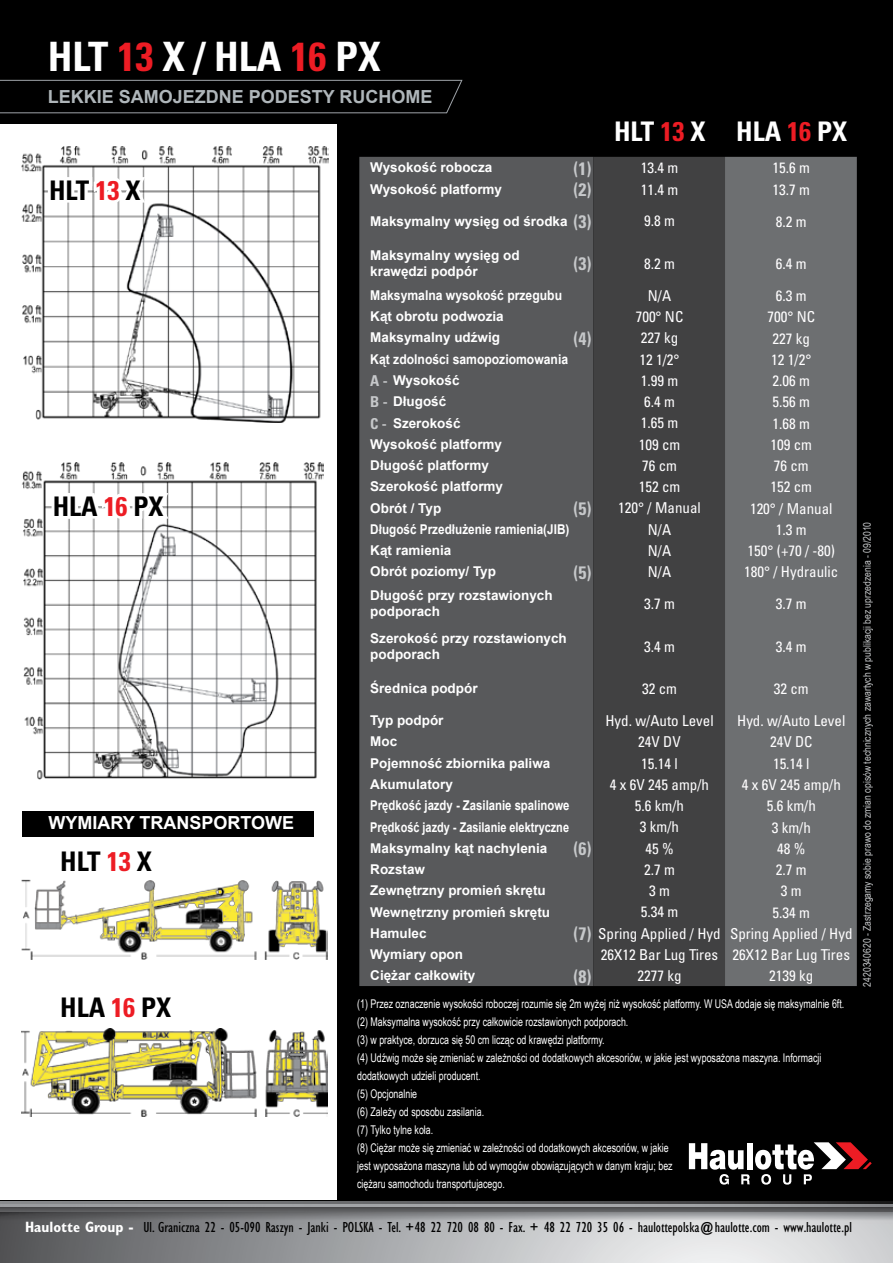
<style>
.page{position:relative;width:893px;height:1263px;background:#fff}
.page>*{position:absolute;margin:0;border:0;box-sizing:border-box;transform-origin:0 0}
.t1{font:700 condensed 40.5px "Univers";color:#fff}
.t2{font:700 condensed 27px "Univers";color:#000}
.t3{font:700 condensed 27px "Univers";color:#fff}
.t4{font:700 18px "Arial";color:#afb6ba}
.t5{font:700 condensed 18px/21.3px "Univers";color:#c6c8ca}
.t6{font:700 18px "Arial";color:#fff}
.t7{font:condensed 15px/21.3px "Univers";color:#fffeff;text-align:center}
.t8{font:condensed 15px "Gill Sans Std";color:#000}
.t9{font:700 condensed 15px/21.3px "Univers";color:#c6c8ca;text-align:justify}
.t10{font:700 13.5px/21.3px "Arial";color:#fff}
.t11{font:700 13.5px "Arial";color:#fff;scale:.9 1}
.t12{font:700 13.5px "Arial";color:#fff;scale:.87 1}
.t13{font:12px/18px "Arial Narrow";color:#fff;scale:.9 1}
.t14{font:10.5px "Arial Narrow";color:#c6c8ca}
.s1{color:#ed1c24}
.s2{font-weight:700;color:#fff}
</style>
<div class="page">
<div style="left:0;top:0;width:893px;height:124px;background:#000"></div>
<div style="left:337px;top:0;width:556px;height:1207px;background:#000"></div>
<svg style="left:0;top:1200px;width:893px;height:2px"></svg>
<svg style="left:0;top:1224px;width:893px;height:39px;background:#adafb1"></svg>
<svg style="left:0;top:1202px;width:893px;height:2px;background:#5c5c5f"></svg>
<img style="left:0;top:1204px;width:893px;height:20px">
<svg style="left:689px;top:1142px;width:183px;height:42px"></svg>
<svg style="left:0;top:80px;width:462px;height:33px"></svg>
<img style="left:21px;top:146px;width:307px;height:277px">
<svg style="left:45px;top:172px;width:105px;height:34px"></svg>
<img style="left:22px;top:462px;width:301px;height:317px">
<svg style="left:49px;top:462px;width:124px;height:61px"></svg>
<img style="left:21px;top:879px;width:306px;height:81px">
<img style="left:21px;top:1028px;width:306px;height:89px">
<svg style="left:56px;top:946px;width:125px;height:14px"></svg>
<div style="left:22px;top:811px;width:292px;height:25px;background:#000"></div>
<div style="left:359px;top:157px;width:234px;height:829px;background:#58595b"></div>
<div style="left:593px;top:157px;width:132px;height:829px;background:#414142"></div>
<div style="left:725px;top:157px;width:132px;height:829px;background:#6d6f71"></div>
<h1 class="t1" style="left:48px;top:32px;width:334px">HLT <span class="s1">13</span> X / HLA <span class="s1">16</span> PX</h1>
<h3 class="t4" style="left:48px;top:85px;width:386px">LEKKIE SAMOJEZDNE PODESTY RUCHOME</h3>
<h2 class="t2" style="left:49px;top:173px;width:93px">HLT <span class="s1">13</span> X</h2>
<h2 class="t2" style="left:53px;top:489px;width:112px">HLA <span class="s1">16</span> PX</h2>
<h3 class="t6" style="left:48px;top:810px;width:247px">WYMIARY TRANSPORTOWE</h3>
<h2 class="t2" style="left:60px;top:844px;width:93px">HLT <span class="s1">13</span> X</h2>
<h3 class="t5" style="left:573px;top:157px;width:19px">(1) (2)</h3>
<h3 class="t5" style="left:573px;top:211px;width:19px">(3)</h3>
<h3 class="t5" style="left:573px;top:253px;width:19px">(3)</h3>
<p class="t10" style="left:370px;top:157px;width:133px">Wysokość robocza<br>Wysokość platformy</p>
<p class="t10" style="left:370px;top:211px;width:199px">Maksymalny wysięg od środka</p>
<p class="t10" style="left:370px;top:248px;width:151px;line-height:16.2px">Maksymalny wysięg od krawędzi podpór</p>
<p class="t11" style="left:370px;top:286px;width:215px">Maksymalna wysokość przegubu</p>
<p class="t10" style="left:370px;top:306px;width:135px">Kąt obrotu podwozia</p>
<p class="t10" style="left:370px;top:327px;width:131px">Maksymalny udźwig</p>
<p class="t11" style="left:370px;top:350px;width:221px">Kąt zdolności samopoziomowania</p>
<p class="t10" style="left:393px;top:370px;width:68px">Wysokość</p>
<p class="t10" style="left:393px;top:391px;width:55px">Długość</p>
<p class="t10" style="left:393px;top:413px;width:69px">Szerokość</p>
<p class="t10" style="left:370px;top:434px;width:133px">Wysokość platformy</p>
<p class="t10" style="left:370px;top:455px;width:120px">Długość platformy</p>
<p class="t10" style="left:370px;top:476px;width:134px">Szerokość platformy</p>
<p class="t10" style="left:370px;top:498px;width:72px">Obrót / Typ</p>
<p class="t12" style="left:370px;top:520px;width:230px">Długość Przedłużenie ramienia(JIB)</p>
<p class="t10" style="left:370px;top:540px;width:83px">Kąt ramienia</p>
<p class="t10" style="left:370px;top:561px;width:127px">Obrót poziomy/ Typ</p>
<p class="t10" style="left:370px;top:588px;width:184px;line-height:16.2px">Długość przy rozstawionych podporach</p>
<p class="t10" style="left:370px;top:630px;width:198px;line-height:16.2px">Szerokość przy rozstawionych podporach</p>
<p class="t10" style="left:370px;top:678px;width:109px">Średnica podpór</p>
<p class="t10" style="left:370px;top:710px;width:201px">Typ podpór<br>Moc<br>Pojemność zbiornika paliwa<br>Akumulatory<br>Prędkość jazdy - Zasilanie spalinowe<br>Prędkość jazdy - Zasilanie elektryczne<br>Maksymalny kąt nachylenia<br>Rozstaw<br>Zewnętrzny promień skrętu<br>Wewnętrzny promień skrętu<br>Hamulec<br>Wymiary opon<br>Ciężar całkowity</p>
<h3 class="t5" style="left:573px;top:328px;width:19px">(4)</h3>
<p class="t9" style="left:370px;top:370px;width:19px">A - B - C -</p>
<h3 class="t5" style="left:573px;top:498px;width:19px">(5)</h3>
<h3 class="t5" style="left:573px;top:561px;width:19px">(5)</h3>
<h3 class="t5" style="left:573px;top:838px;width:19px">(6)</h3>
<h3 class="t5" style="left:573px;top:923px;width:19px">(7)</h3>
<h3 class="t5" style="left:573px;top:965px;width:19px">(8)</h3>
<h2 class="t3" style="left:614px;top:115px;width:235px">HLT <span class="s1">13</span> X HLA <span class="s1">16</span> PX</h2>
<p class="t7" style="left:641px;top:157px;width:39px;text-align:left">13.4 m<br>11.4 m</p>
<p class="t7" style="left:644px;top:210px;width:32px">9.8 m</p>
<p class="t7" style="left:644px;top:247px;width:32px;line-height:32px;text-align:left">8.2 m<br>N/A</p>
<p class="t7" style="left:618px;top:306px;width:84px">700° NC<br>227 kg<br>12 1/2°<br>1.99 m<br>6.4 m<br>1.65 m<br>109 cm<br>76 cm<br>152 cm<br>120° / Manual<br>N/A<br>N/A<br>N/A</p>
<p class="t7" style="left:644px;top:593px;width:32px">3.7 m</p>
<p class="t7" style="left:644px;top:635px;width:32px">3.4 m</p>
<p class="t7" style="left:605px;top:673px;width:110px;line-height:32px">32 cm<br>Hyd. w/Auto Level</p>
<p class="t7" style="left:598px;top:731px;width:124px">24V DV<br>15.14 l<br>4 x 6V 245 amp/h<br>5.6 km/h<br>3 km/h<br>45 %<br>2.7 m<br>3 m<br>5.34 m<br>Spring Applied / Hyd<br>26X12 Bar Lug Tires<br>2277 kg</p>
<p class="t7" style="left:772px;top:157px;width:39px;text-align:left">15.6 m<br>13.7 m</p>
<p class="t7" style="left:776px;top:210px;width:32px">8.2 m</p>
<p class="t7" style="left:776px;top:248px;width:32px;line-height:32px;text-align:left">6.4 m<br>6.3 m</p>
<p class="t7" style="left:744px;top:306px;width:96px">700° NC<br>227 kg<br>12 1/2°<br>2.06 m<br>5.56 m<br>1.68 m<br>109 cm<br>76 cm<br>152 cm<br>120° / Manual<br>1.3 m<br>150° (+70 / -80)<br>180° / Hydraulic</p>
<p class="t7" style="left:776px;top:593px;width:32px">3.7 m</p>
<p class="t7" style="left:776px;top:636px;width:32px">3.4 m</p>
<p class="t7" style="left:737px;top:673px;width:110px;line-height:32px">32 cm<br>Hyd. w/Auto Level</p>
<p class="t7" style="left:730px;top:731px;width:124px">24V DC<br>15.14 l<br>4 x 6V 245 amp/h<br>5.6 km/h<br>3 km/h<br>48 %<br>2.7 m<br>3 m<br>5.34 m<br>Spring Applied / Hyd<br>26X12 Bar Lug Tires<br>2139 kg</p>
<h2 class="t2" style="left:60px;top:991px;width:112px">HLA <span class="s1">16</span> PX</h2>
<p class="t13" style="left:357px;top:994px;width:543px">(1) Przez oznaczenie wysokości roboczej rozumie się 2m wyżej niż wysokość platformy. W USA dodaje się maksymalnie 6ft. (2) Maksymalna wysokość przy całkowicie rozstawionych podporach.<br>(3) w praktyce, dorzuca się 50 cm licząc od krawędzi platformy.<br>(4) Udźwig może się zmieniać w zależności od dodatkowych akcesoriów, w jakie jest wyposażona maszyna. Informacji dodatkowych udzieli producent.<br>(5) Opcjonalnie<br>(6) Zależy od sposobu zasilania.<br>(7) Tylko tylne koła.<br>(8) Ciężar może się zmieniać w zależności od dodatkowych akcesoriów, w jakie<br>jest wyposażona maszyna lub od wymogów obowiązujących w danym kraju; bez<br>ciężaru samochodu transportujacego.</p>
<p class="t14" style="left:859px;top:986px;width:466px;rotate:-90deg">2420340620 - Zastrzegamy sobie prawo do zmian opisów technicznych zawartych w publikacji bez uprzedzenia - 09/2010</p>
<p class="t8" style="left:25px;top:1219px;width:828px"><span class="s2">Haulotte Group -</span> Ul. Graniczna 22 - 05-090 Raszyn - Janki - POLSKA - Tel. +48 22 720 08 80 - Fax. + 48 22 720 35 06 - haulottepolska@haulotte.com - www.haulotte.pl</p>
</div>
